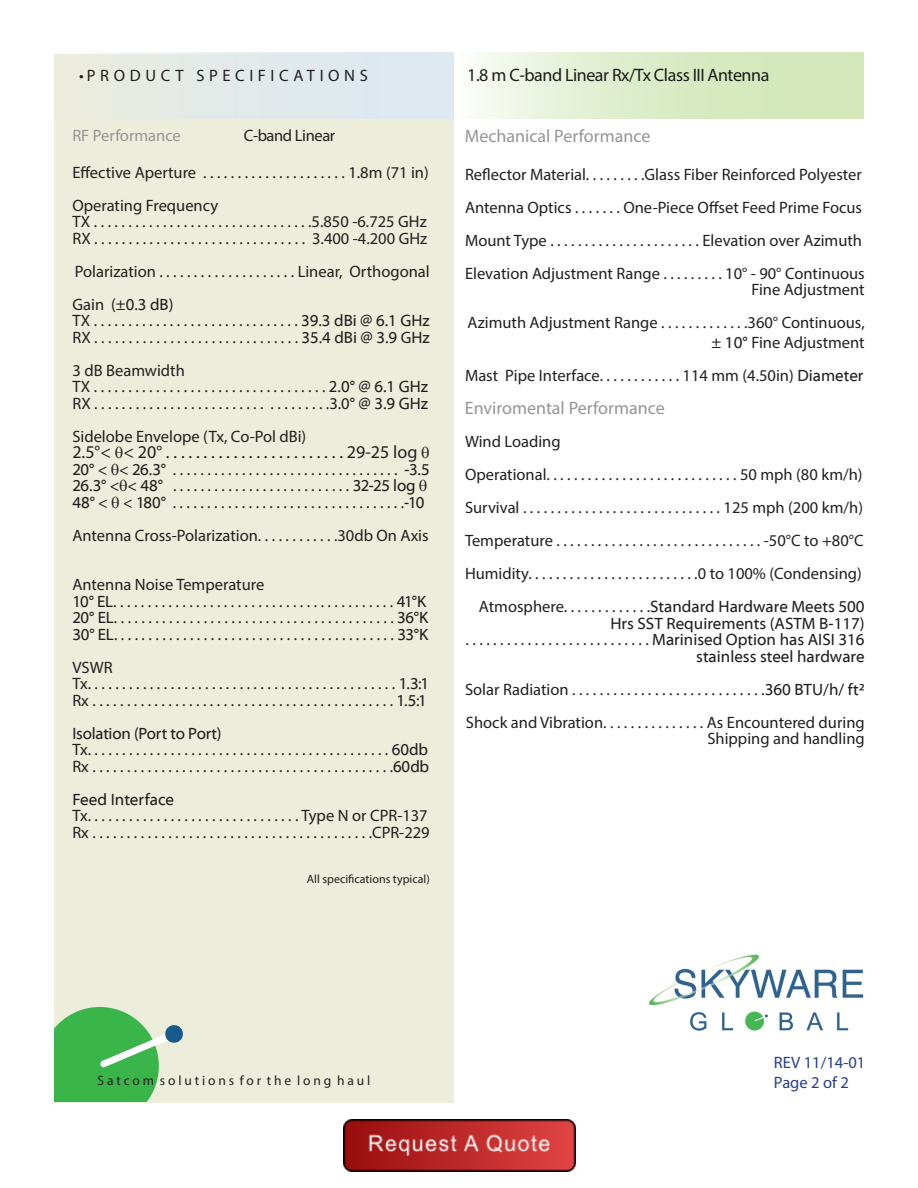
<style>
.page{position:relative;width:918px;height:1188px;background:#fff}
.page>*{position:absolute;margin:0;border:0;box-sizing:border-box;transform-origin:0 0}
.t1{font:18px "Myriad Pro";letter-spacing:-.025em;color:#231f20}
.t2{font:18px "Myriad Pro";color:#939598}
.t3{font:16.5px/16.5px "Myriad Pro";color:#231f20;text-align:right}
.t4{font:16.5px/16.5px "Myriad Web Pro";color:#231f20;text-align:right}
.t5{font:16.5px "Myriad Pro";letter-spacing:.28em;color:#231f20}
.t6{font:16.5px/19.8px "Myriad Pro";color:#253f8e}
.t7{font:16.5px "Myriad Pro";color:#939598}
.t8{font:16.5px "Myriad Pro";letter-spacing:-.025em;color:#231f20}
.t9{font:13.5px "Myriad Pro";color:#231f20}
.t10{font:12px "Myriad Pro";color:#231f20}
.s1{font-family:"Myriad Pro"}
.s2{font-family:"Myriad Web Pro"}
</style>
<div class="page">
<div style="left:54px;top:54px;width:400px;height:1049px;background:#ededdb"></div>
<div style="left:455px;top:52px;width:409px;height:67px;background:linear-gradient(to right,#f3f9ed,#cce3af)"></div>
<div style="left:54px;top:52px;width:400px;height:67px;background:#dee9f1"></div>
<img style="left:650px;top:954px;width:214px;height:77px">
<svg style="left:467px;top:68px;width:397px;height:14px;background:#deedcc"></svg>
<svg style="left:54px;top:1007px;width:129px;height:94px"></svg>
<img style="left:343px;top:1120px;width:232px;height:52px">
<p class="t5" style="left:79px;top:66px;width:290px">• PRODUCT SPECIFICATIONS</p>
<p class="t1" style="left:467px;top:64px;width:304px">1.8 m C-band Linear Rx/Tx Class III Antenna</p>
<p class="t7" style="left:72px;top:126px;width:110px">RF Performance</p>
<p class="t8" style="left:244px;top:126px;width:93px">C-band Linear</p>
<p class="t3" style="left:72px;top:164px;width:358px">Effective Aperture . . . . . . . . . . . . . . . . . . . . . 1.8m (71 in)</p>
<p class="t3" style="left:72px;top:197px;width:147px">Operating Frequency</p>
<p class="t3" style="left:72px;top:213px;width:356px">TX . . . . . . . . . . . . . . . . . . . . . . . . . . . . . . . .5.850 -6.725 GHz</p>
<p class="t3" style="left:72px;top:230px;width:356px">RX . . . . . . . . . . . . . . . . . . . . . . . . . . . . . . . 3.400 -4.200 GHz</p>
<p class="t3" style="left:75px;top:263px;width:356px">Polarization . . . . . . . . . . . . . . . . . . . . Linear, Orthogonal</p>
<p class="t4" style="left:72px;top:296px;width:103px"><span class="s1">Gain</span> (±0.3 dB)</p>
<p class="t3" style="left:72px;top:312px;width:359px">TX . . . . . . . . . . . . . . . . . . . . . . . . . . . . . . <span class="s2">39.3 dBi @ 6.1 GHz</span></p>
<p class="t3" style="left:72px;top:329px;width:359px">RX . . . . . . . . . . . . . . . . . . . . . . . . . . . . . . <span class="s2">35.4 dBi @ 3.9</span> G<span class="s2">Hz</span></p>
<p class="t3" style="left:72px;top:362px;width:114px">3 dB Beamwidth</p>
<p class="t3" style="left:72px;top:378px;width:357px">TX . . . . . . . . . . . . . . . . . . . . . . . . . . . . . . . . . . <span class="s2">2.0° @ 6.1 GHz</span></p>
<p class="t3" style="left:72px;top:395px;width:357px">RX . . . . . . . . . . . . . . . . . . . . . . . . . . . . . . . . . .3.0<span class="s2">° @ 3.9 GHz</span></p>
<p class="t3" style="left:72px;top:428px;width:235px">Sidelobe Envelope (Tx, Co-Pol dBi)</p>
<p class="t1" style="left:72px;top:441px;width:359px">2.5°&lt; ❑&lt; 20° . . . . . . . . . . . . . . . . . . . . . . . . 29-25 log ❑</p>
<p class="t3" style="left:72px;top:461px;width:359px"><span class="s2">20° &lt;</span> ❑<span class="s2">&lt; 26.3°</span> . . . . . . . . . . . . . . . . . . . . . . . . . . . . . . . . . <span class="s2">-3.5</span></p>
<p class="t3" style="left:72px;top:477px;width:357px"><span class="s2">26.3° &lt;</span>❑<span class="s2">&lt; 48°</span> . . . . . . . . . . . . . . . . . . . . . . . . . . <span class="s2">32-25 log</span> ❑</p>
<p class="t3" style="left:72px;top:494px;width:354px"><span class="s2">48° &lt;</span> ❑ <span class="s2">&lt; 180°</span> . . . . . . . . . . . . . . . . . . . . . . . . . . . . . . . . . .<span class="s2">-10</span></p>
<p class="t3" style="left:72px;top:527px;width:358px">Antenna Cross-Polarization. . . . . . . . . . . .30db On Axis</p>
<p class="t3" style="left:72px;top:576px;width:193px">Antenna Noise Temperature</p>
<p class="t3" style="left:72px;top:593px;width:356px"><span class="s2">10° EL</span>. . . . . . . . . . . . . . . . . . . . . . . . . . . . . . . . . . . . . . . . . <span class="s2">41°K</span></p>
<p class="t3" style="left:72px;top:609px;width:357px"><span class="s2">20° EL</span>. . . . . . . . . . . . . . . . . . . . . . . . . . . . . . . . . . . . . . . . . <span class="s2">36°K</span></p>
<p class="t3" style="left:72px;top:626px;width:358px"><span class="s2">30° EL</span>. . . . . . . . . . . . . . . . . . . . . . . . . . . . . . . . . . . . . . . . . <span class="s2">33°K</span></p>
<p class="t3" style="left:72px;top:659px;width:42px">VSWR</p>
<p class="t3" style="left:72px;top:675px;width:358px">Tx. . . . . . . . . . . . . . . . . . . . . . . . . . . . . . . . . . . . . . . . . . . . . <span class="s2">1.3:1</span></p>
<p class="t3" style="left:72px;top:692px;width:356px">Rx . . . . . . . . . . . . . . . . . . . . . . . . . . . . . . . . . . . . . . . . . . . . <span class="s2">1.5:1</span></p>
<p class="t4" style="left:72px;top:725px;width:150px">Isolation (Port to Port)</p>
<p class="t3" style="left:72px;top:741px;width:357px">Tx. . . . . . . . . . . . . . . . . . . . . . . . . . . . . . . . . . . . . . . . . . . . <span class="s2">60db</span></p>
<p class="t3" style="left:72px;top:758px;width:358px">Rx . . . . . . . . . . . . . . . . . . . . . . . . . . . . . . . . . . . . . . . . . . . .<span class="s2">60db</span></p>
<p class="t4" style="left:72px;top:791px;width:103px">Feed Interface</p>
<p class="t3" style="left:72px;top:807px;width:357px">Tx. . . . . . . . . . . . . . . . . . . . . . . . . . . . . . . Type N or CPR-137</p>
<p class="t3" style="left:72px;top:824px;width:359px">Rx . . . . . . . . . . . . . . . . . . . . . . . . . . . . . . . . . . . . . . . . .CPR-229</p>
<p class="t10" style="left:307px;top:871px;width:124px">All specifications typical)</p>
<p class="t2" style="left:465px;top:124px;width:187px">Mechanical Performance</p>
<p class="t3" style="left:465px;top:166px;width:398px">Reflector Material. . . . . . . . .Glass Fiber Reinforced Polyester</p>
<p class="t3" style="left:465px;top:199px;width:399px">Antenna Optics . . . . . . . One-Piece Offset Feed Prime Focus</p>
<p class="t3" style="left:465px;top:232px;width:399px">Mount Type . . . . . . . . . . . . . . . . . . . . . . Elevation over Azimuth</p>
<p class="t3" style="left:465px;top:265px;width:401px">Elevation Adjustment Range . . . . . . . . . 10° - 90° Continuous<br>Fine Adjustment</p>
<p class="t3" style="left:467px;top:313px;width:399px;line-height:19.8px">Azimuth Adjustment Range . . . . . . . . . . . . .360° Continuous, <span class="s2">± 10°</span> Fine Adjustment</p>
<p class="t3" style="left:465px;top:367px;width:400px">Mast Pipe Interface. . . . . . . . . . . . 114 mm (4.50in) <span class="s2">Diameter</span></p>
<p class="t2" style="left:465px;top:397px;width:201px">Enviromental Performance</p>
<p class="t3" style="left:465px;top:433px;width:97px">Wind Loading</p>
<p class="t3" style="left:465px;top:466px;width:399px">Operational. . . . . . . . . . . . . . . . . . . . . . . . . . . . 50 mph (80 km/h)</p>
<p class="t3" style="left:465px;top:499px;width:400px">Survival . . . . . . . . . . . . . . . . . . . . . . . . . . . . . 125 mph (200 km/h)</p>
<p class="t3" style="left:465px;top:532px;width:400px">Temperature . . . . . . . . . . . . . . . . . . . . . . . . . . . . . . -50°C to +80°C</p>
<p class="t3" style="left:465px;top:565px;width:398px">Humidity. . . . . . . . . . . . . . . . . . . . . . . . .0 to 100% (Condensing)</p>
<p class="t4" style="left:479px;top:599px;width:387px"><span class="s1">Atmosphere. . . . . . . . . . . . .</span>Standard Hardware Meets 500<br>Hrs SST Requirements (ASTM B-117)</p>
<p class="t3" style="left:466px;top:631px;width:401px">. . . . . . . . . . . . . . . . . . . . . . . . . . . <span class="s2">Marinised Option has AISI 316</span></p>
<p class="t4" style="left:696px;top:648px;width:170px">stainless steel hardware</p>
<p class="t4" style="left:465px;top:681px;width:401px"><span class="s1">Solar Radiation . . . . . . . . . . . .</span> . . . . . . . . . . . . . . . .360 BTU/h/ ft2</p>
<p class="t3" style="left:466px;top:713px;width:400px">Shock and Vibration. . . . . . . . . . . . . . . As Encountered during<br>Shipping and handling</p>
<p class="t9" style="left:97px;top:1072px;width:274px">S a t c o m s o l u t i o n s f o r t h e l o n g h a u l</p>
<p class="t6" style="left:774px;top:1053px;width:93px">REV 11/14-01<br>Page 2 of 2</p>
</div>
